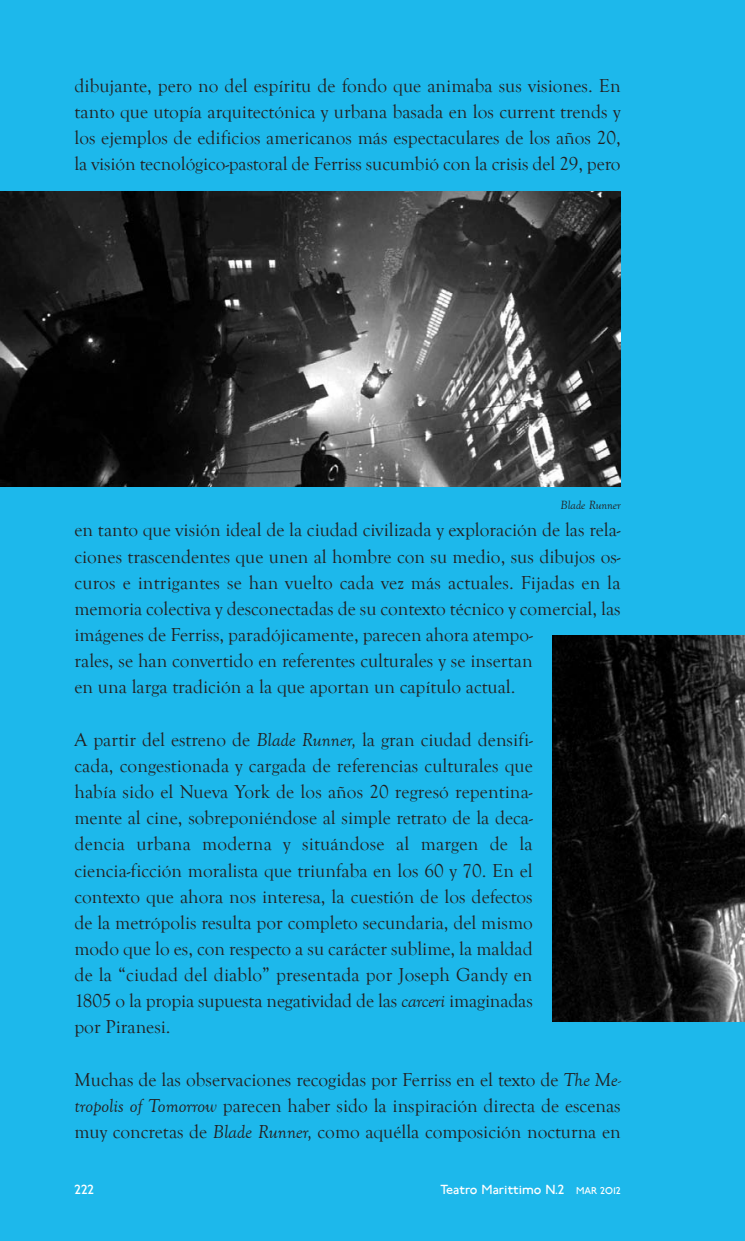
<style>
.page{position:relative;width:745px;height:1241px;background:#fff}
.page>*{position:absolute;margin:0;border:0;box-sizing:border-box;transform-origin:0 0}
.t1{font:19.25px/26.1px "Goudy Old Style T";color:#231f20;text-align:justify}
.t2{font:14px "P22 Underground";color:#fff}
.t3{font:italic 12.25px "Goudy Old Style T";color:#231f20}
.s1{font-style:italic}
.s2{font-size:10.5px}
</style>
<div class="page">
<div style="left:0;top:0;width:744px;height:1240px;background:#1db8eb"></div>
<img style="left:0;top:192px;width:620px;height:294px">
<img style="left:552px;top:635px;width:192px;height:386px">
<p class="t1" style="left:74px;top:72px;width:547px">dibujante, pero no del espíritu de fondo que animaba sus visiones. En tanto que utopía arquitectónica y urbana basada en los current trends y los ejemplos de edificios americanos más espectaculares de los años 20, la visión tecnológico-pastoral de Ferriss sucumbió con la crisis del 29, pero</p>
<p class="t3" style="left:560px;top:498px;width:62px">Blade Runner</p>
<p class="t1" style="left:74px;top:517px;width:547px;text-align:left">en tanto que visión ideal de la ciudad civilizada y exploración de las rela&shy;ciones trascendentes que unen al hombre con su medio, sus dibujos os&shy;curos e intrigantes se han vuelto cada vez más actuales. Fijadas en la memoria colectiva y desconectadas de su contexto técnico y comercial, las imágenes de Ferriss, paradójicamente, parecen ahora atempo-<br>rales, se han convertido en referentes culturales y se insertan<br>en una larga tradición a la que aportan un capítulo actual.</p>
<p class="t1" style="left:74px;top:726px;width:459px">A partir del estreno de <span class="s1">Blade Runner,</span> la gran ciudad densifi&shy;cada, congestionada y cargada de referencias culturales que había sido el Nueva York de los años 20 regresó repentina&shy;mente al cine, sobreponiéndose al simple retrato de la deca&shy;dencia urbana moderna y situándose al margen de la ciencia-ficción moralista que triunfaba en los 60 y 70. En el contexto que ahora nos interesa, la cuestión de los defectos de la metrópolis resulta por completo secundaria, del mismo modo que lo es, con respecto a su carácter sublime, la maldad de la “ciudad del diablo” presentada por Joseph Gandy en 1805 o la propia supuesta negatividad de las <span class="s1">carceri</span> imaginadas por Piranesi.</p>
<p class="t1" style="left:74px;top:1066px;width:547px">Muchas de las observaciones recogidas por Ferriss en el texto de <span class="s1">The Me&shy;tropolis of Tomorrow</span> parecen haber sido la inspiración directa de escenas muy concretas de <span class="s1">Blade Runner,</span> como aquélla composición nocturna en</p>
<p class="t2" style="left:74px;top:1183px;width:21px">222</p>
<p class="t2" style="left:440px;top:1183px;width:182px">Teatro Marittimo N.2 <span class="s2">MAR 2O12</span></p>
</div>
